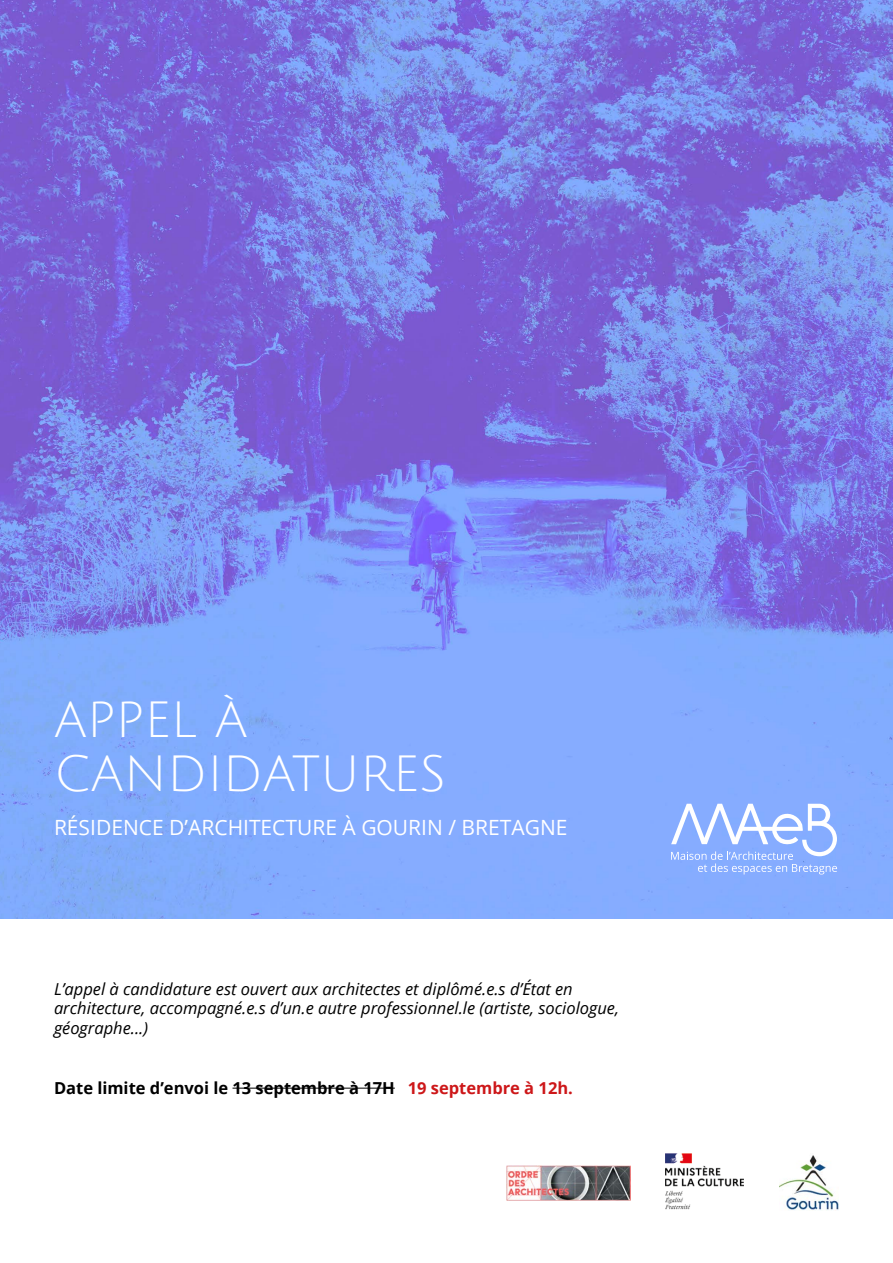
<style>
.page{position:relative;width:893px;height:1263px;background:#fff}
.page>*{position:absolute;margin:0;border:0;box-sizing:border-box;transform-origin:0 0}
.t1{font:49.5px/54px "Julius Sans One";color:#fff}
.t2{font:21px "Open Sans";color:#fff}
.t3{font:italic 16.5px/19.8px "Open Sans";color:#000}
.t4{font:700 16.5px "Open Sans";color:#000}
.s1{color:#cd1719}
</style>
<div class="page">
<img style="left:0;top:0;width:893px;height:918px">
<hr style="left:232px;top:1088px;width:163px;height:1px;background:#000">
<svg style="left:671px;top:804px;width:166px;height:70px"></svg>
<img style="left:665px;top:1153px;width:79px;height:57px">
<img style="left:507px;top:1165px;width:124px;height:35px">
<img style="left:779px;top:1155px;width:60px;height:55px">
<h1 class="t1" style="left:54px;top:694px;width:394px">APPEL À<br>CANDIDATURES</h1>
<p class="t2" style="left:54px;top:813px;width:515px">RÉSIDENCE D’ARCHITECTURE À GOURIN / BRETAGNE</p>
<p class="t3" style="left:54px;top:978px;width:566px">L’appel à candidature est ouvert aux architectes et diplômé.e.s d’État en architecture, accompagné.e.s d’un.e autre professionnel.le (artiste, sociologue, géographe...)</p>
<p class="t4" style="left:54px;top:1076px;width:520px">Date limite d’envoi le 13 septembre à 17H <span class="s1">19 septembre à 12h.</span></p>
</div>
